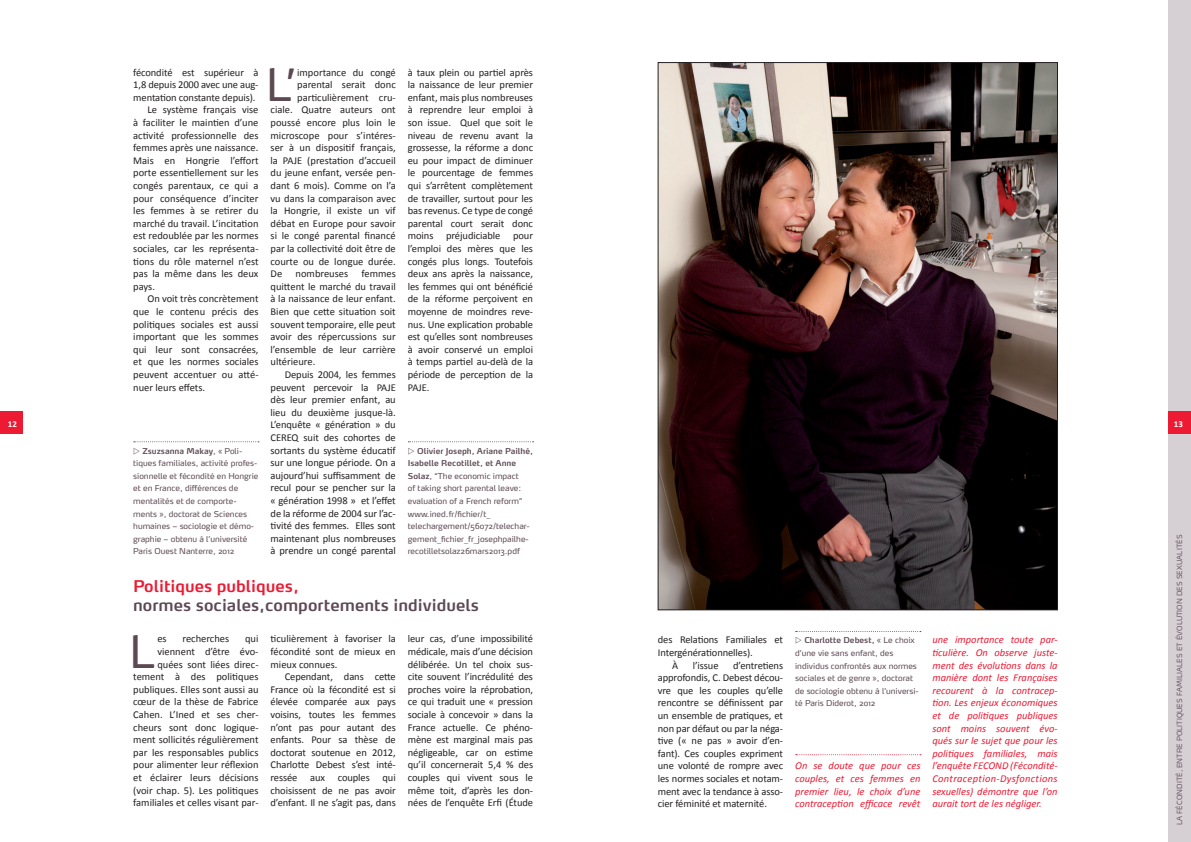
<style>
.page{position:relative;width:1191px;height:842px;background:#fff}
.page>*{position:absolute;margin:0;border:0;box-sizing:border-box;transform-origin:0 0}
.t1{font:44px "Max OT";color:#5d4954}
.t2{font:600 16px "Max OT";color:#5d4954}
.t3{font:600 16px "Max OT";color:#ed1a33}
.t4{font:10.5px/12.6px "Calibri";color:#231f20;text-align:justify}
.t5{font:italic 10.5px/12.6px "Calibri";color:#ed1a33;text-align:justify}
.t6{font:700 9px "Calibri";color:#fff}
.t7{font:8px/12.6px "Max OT";color:#5d4954}
.t8{font:300 7px "Max OT";letter-spacing:.01em;color:#5d4954}
.s1{font-weight:600}
</style>
<div class="page">
<div style="left:1168px;top:0;width:23px;height:842px;background:#d6d0d5"></div>
<div style="left:1168px;top:411px;width:23px;height:23px;background:#ed1a33"></div>
<div style="left:0;top:411px;width:23px;height:23px;background:#ed1a33"></div>
<svg style="left:795px;top:754px;width:126px;height:1px"></svg>
<img style="left:660px;top:64px;width:395px;height:544px">
<svg style="left:134px;top:441px;width:125px;height:2px"></svg>
<svg style="left:408px;top:441px;width:125px;height:2px"></svg>
<svg style="left:795px;top:631px;width:126px;height:1px"></svg>
<h1 class="t1" style="left:266px;top:56px;width:32px">L’</h1>
<p class="t4" style="left:297px;top:65px;width:100px">importance du congé</p>
<p class="t4" style="left:297px;top:78px;width:100px">parental serait donc</p>
<p class="t4" style="left:297px;top:91px;width:100px">particulièrement cru-</p>
<p class="t4" style="left:270px;top:103px;width:127px">ciale. Quatre auteurs ont</p>
<p class="t4" style="left:270px;top:116px;width:127px">poussé encore plus loin le</p>
<p class="t4" style="left:270px;top:128px;width:127px">microscope pour s’intéres-</p>
<p class="t4" style="left:270px;top:141px;width:127px">ser à un dispositif français,</p>
<p class="t4" style="left:270px;top:154px;width:127px">la PAJE (prestation d’accueil</p>
<p class="t4" style="left:270px;top:166px;width:127px">du jeune enfant, versée pen-</p>
<p class="t4" style="left:270px;top:179px;width:127px">dant 6 mois). Comme on l’a</p>
<p class="t4" style="left:270px;top:191px;width:127px">vu dans la comparaison avec</p>
<p class="t4" style="left:270px;top:204px;width:127px">la Hongrie, il existe un vif</p>
<p class="t4" style="left:270px;top:217px;width:127px">débat en Europe pour savoir</p>
<p class="t4" style="left:270px;top:229px;width:127px">si le congé parental financé</p>
<p class="t4" style="left:270px;top:242px;width:127px">par la collectivité doit être de</p>
<p class="t4" style="left:270px;top:254px;width:127px">courte ou de longue durée.</p>
<p class="t4" style="left:270px;top:267px;width:13px">De</p>
<p class="t4" style="left:295px;top:267px;width:54px">nombreuses</p>
<p class="t4" style="left:408px;top:65px;width:127px">à taux plein ou partiel après la naissance de leur premier enfant, mais plus nombreuses à reprendre leur emploi à son issue. Quel que soit le niveau de revenu avant la grossesse, la réforme a donc eu pour impact de diminuer le pourcentage de femmes qui s’arrêtent complètement de travailler, surtout pour les bas revenus. Ce type de congé parental court serait donc moins préjudiciable pour l’emploi des mères que les congés plus longs. Toutefois deux ans après la naissance, les femmes qui ont bénéficié de la réforme perçoivent en moyenne de moindres reve&shy;nus. Une explication probable est qu’elles sont nombreuses à avoir conservé un emploi à temps partiel au-delà de la période de perception de la PAJE.</p>
<p class="t4" style="left:133px;top:65px;width:127px">fécondité est supérieur à</p>
<p class="t4" style="left:133px;top:78px;width:127px">1,8 depuis 2000 avec une aug-</p>
<p class="t4" style="left:133px;top:91px;width:124px">mentation constante depuis).</p>
<p class="t4" style="left:147px;top:103px;width:113px">Le système français vise</p>
<p class="t4" style="left:133px;top:116px;width:127px">à faciliter le maintien d’une</p>
<p class="t4" style="left:133px;top:128px;width:127px">activité professionnelle des</p>
<p class="t4" style="left:133px;top:141px;width:127px">femmes après une naissance.</p>
<p class="t4" style="left:133px;top:154px;width:127px">Mais en Hongrie l’effort</p>
<p class="t4" style="left:133px;top:166px;width:127px">porte essentiellement sur les</p>
<p class="t4" style="left:133px;top:179px;width:127px">congés parentaux, ce qui a</p>
<p class="t4" style="left:133px;top:191px;width:127px">pour conséquence d’inciter</p>
<p class="t4" style="left:133px;top:204px;width:127px">les femmes à se retirer du</p>
<p class="t4" style="left:133px;top:217px;width:127px">marché du travail. L’incitation</p>
<p class="t4" style="left:133px;top:229px;width:127px">est redoublée par les normes</p>
<p class="t4" style="left:133px;top:242px;width:127px">sociales, car les représenta-</p>
<p class="t4" style="left:133px;top:254px;width:127px">tions du rôle maternel n’est</p>
<p class="t4" style="left:133px;top:267px;width:127px">pas la même dans les deux</p>
<p class="t4" style="left:133px;top:280px;width:23px">pays.</p>
<p class="t4" style="left:147px;top:292px;width:113px">On voit très concrètement</p>
<p class="t4" style="left:133px;top:305px;width:127px">que le contenu précis des</p>
<p class="t4" style="left:133px;top:317px;width:127px">politiques sociales est aussi</p>
<p class="t4" style="left:133px;top:330px;width:127px">important que les sommes</p>
<p class="t4" style="left:133px;top:343px;width:127px">qui leur sont consacrées,</p>
<p class="t4" style="left:133px;top:355px;width:127px">et que les normes sociales</p>
<p class="t4" style="left:133px;top:368px;width:127px">peuvent accentuer ou atté-</p>
<p class="t4" style="left:133px;top:380px;width:73px">nuer leurs effets.</p>
<p class="t4" style="left:270px;top:267px;width:127px;text-indent:91px">femmes quittent le marché du travail à la naissance de leur enfant.<br>Bien que cette situation soit souvent temporaire, elle peut avoir des répercussions sur l’ensemble de leur carrière ultérieure.</p>
<p class="t4" style="left:270px;top:368px;width:127px;text-indent:14px">Depuis 2004, les femmes peuvent percevoir la PAJE dès leur premier enfant, au lieu du deuxième jusque-là.<br>L’enquête « génération » du CEREQ suit des cohortes de sortants du système éducatif sur une longue période. On a aujourd’hui suffisamment de recul pour se pencher sur la « génération 1998 » et l’effet de la réforme de 2004 sur l’ac&shy;tivité des femmes. Elles sont maintenant plus nombreuses à prendre un congé parental</p>
<p class="t6" style="left:8px;top:418px;width:11px">12</p>
<p class="t6" style="left:1174px;top:418px;width:11px">13</p>
<p class="t7" style="left:408px;top:444px;width:127px;text-indent:9px"><span class="s1">Olivier Joseph, Ariane Pailhé,<br>Isabelle Recotillet, et Anne<br>Solaz</span>, “The economic impact<br>of taking short parental leave: evaluation of a French reform” www.ined.fr/fichier/t_ telechargement/56072/telechar&shy;gement_fichier_fr_josephpailhe&shy;recotilletsolaz26mars2013.pdf</p>
<p class="t7" style="left:133px;top:444px;width:127px;text-indent:9px"><span class="s1">Zsuzsanna Makay</span>, « Poli&shy;tiques familiales, activité profes&shy;sionnelle et fécondité en Hongrie et en France, différences de mentalités et de comporte&shy;ments », doctorat de Sciences humaines – sociologie et démo&shy;graphie – obtenu à l’université<br>Paris Ouest Nanterre, 2012</p>
<p class="t8" style="left:1175px;top:825px;width:292px;rotate:-90deg">La fécondité, entre politiques familiales et évolution des sexualités</p>
<h2 class="t3" style="left:133px;top:576px;width:167px">Politiques publiques,</h2>
<h2 class="t2" style="left:133px;top:595px;width:347px">normes sociales,comportements individuels</h2>
<p class="t4" style="left:157px;top:632px;width:11px">es</p>
<p class="t4" style="left:182px;top:632px;width:48px">recherches</p>
<h1 class="t1" style="left:129px;top:624px;width:28px">L</h1>
<p class="t4" style="left:133px;top:632px;width:127px;text-align:right">qui<br>viennent d’être évo&shy;quées sont liées direc&shy;tement à des politiques publiques. Elles sont aussi au cœur de la thèse de Fabrice<br>Cahen. L’Ined et ses cher&shy;cheurs sont donc logique&shy;ment sollicités régulièrement par les responsables publics pour alimenter leur réflexion et éclairer leurs décisions (voir chap. 5). Les politiques familiales et celles visant par-</p>
<p class="t4" style="left:270px;top:632px;width:127px">ticulièrement à favoriser la fécondité sont de mieux en mieux connues.</p>
<p class="t4" style="left:408px;top:632px;width:127px">leur cas, d’une impossibilité médicale, mais d’une décision délibérée. Un tel choix sus&shy;cite souvent l’incrédulité des proches voire la réprobation, ce qui traduit une « pression sociale à concevoir » dans la France actuelle. Ce phéno&shy;mène est marginal mais pas négligeable, car on estime qu’il concernerait 5,4 % des couples qui vivent sous le même toit, d’après les don&shy;nées de l’enquête Erfi (Étude</p>
<p class="t4" style="left:658px;top:633px;width:127px">des Relations Familiales et</p>
<p class="t4" style="left:658px;top:646px;width:96px">Intergénérationnelles).</p>
<p class="t4" style="left:672px;top:658px;width:8px">À</p>
<p class="t4" style="left:693px;top:658px;width:27px">l’issue</p>
<p class="t5" style="left:932px;top:633px;width:127px">une importance toute par&shy;ticulière. On observe juste&shy;ment des évolutions dans la manière dont les Françaises recourent à la contracep&shy;tion. Les enjeux économiques et de politiques publiques sont moins souvent évo&shy;qués sur le sujet que pour les politiques familiales, mais l’enquête FECOND (Fécondité-Contraception-Dysfonctions sexuelles) démontre que l’on aurait tort de les négliger.</p>
<p class="t7" style="left:795px;top:634px;width:125px;text-indent:9px"><span class="s1">Charlotte Debest,</span> « Le choix d’une vie sans enfant, des individus confrontés aux normes sociales et de genre », doctorat de sociologie obtenu à l’universi&shy;té Paris Diderot, 2012</p>
<p class="t4" style="left:658px;top:658px;width:127px;text-indent:75px">d’entretiens approfondis, C. Debest décou&shy;vre que les couples qu’elle rencontre se définissent par un ensemble de pratiques, et non par défaut ou par la néga&shy;tive (« ne pas » avoir d’en&shy;fant). Ces couples expriment une volonté de rompre avec les normes sociales et notam&shy;ment avec la tendance à asso&shy;cier féminité et maternité.</p>
<p class="t4" style="left:270px;top:670px;width:127px;text-indent:14px">Cependant, dans cette France où la fécondité est si élevée comparée aux pays voisins, toutes les femmes n’ont pas pour autant des enfants. Pour sa thèse de doctorat soutenue en 2012, Charlotte Debest s’est inté&shy;ressée aux couples qui choisissent de ne pas avoir d’enfant. Il ne s’agit pas, dans</p>
<p class="t5" style="left:795px;top:759px;width:127px">On se doute que pour ces couples, et ces femmes en premier lieu, le choix d’une contraception efficace revêt</p>
</div>
